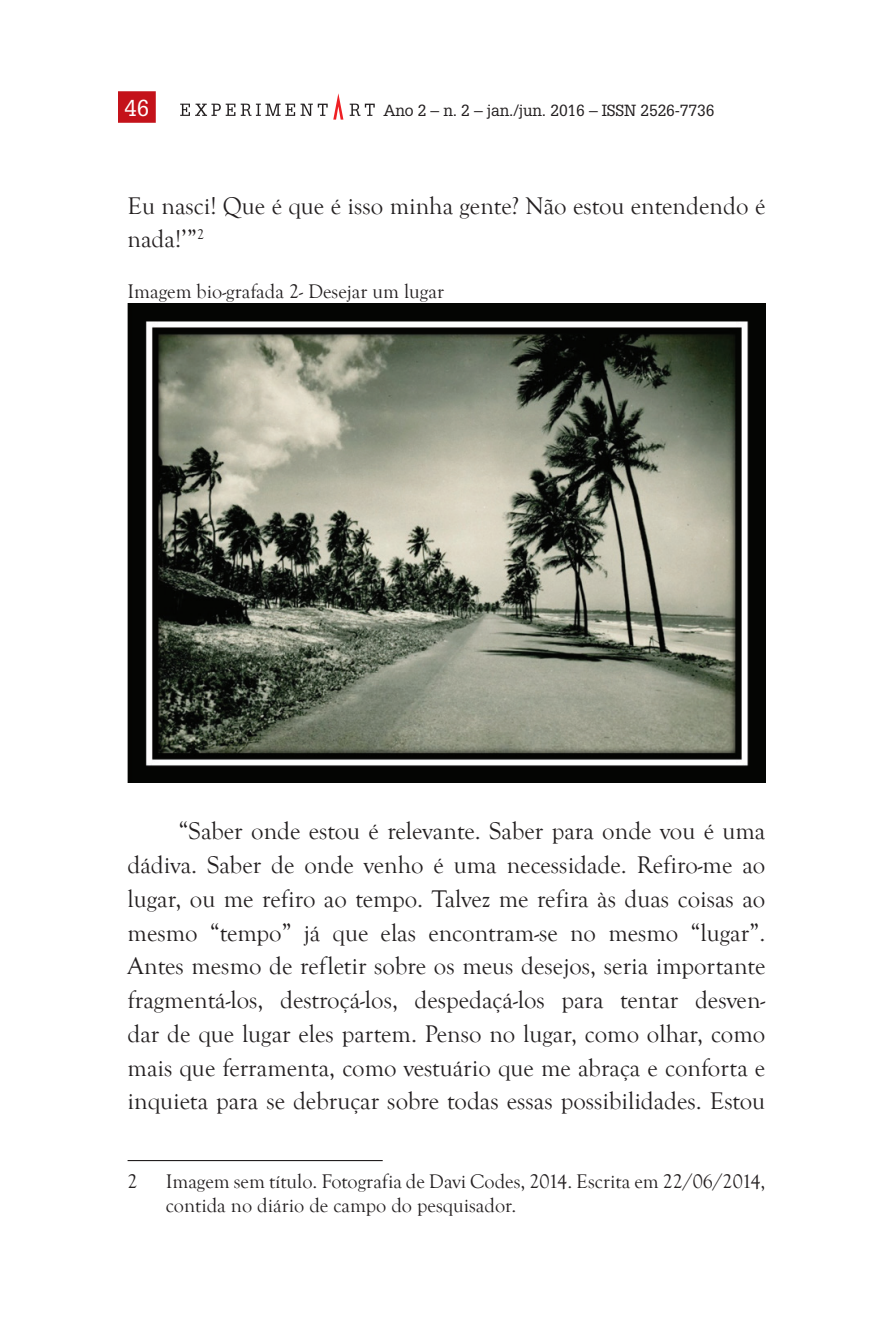
<style>
.page{position:relative;width:893px;height:1340px;background:#fff}
.page>*{position:absolute;margin:0;border:0;box-sizing:border-box;transform-origin:0 0}
.t1{font:24.75px/33.8px "Goudy Old Style T";color:#231f20}
.t2{font:22.5px "Glypha LT Std";color:#fff}
.t3{font:20.25px/24.3px "Goudy Old Style T";color:#231f20}
.t4{font:15.75px "Glypha LT Std";letter-spacing:-.01em;color:#231f20}
</style>
<div class="page">
<div style="left:118px;top:91px;width:38px;height:32px;background:#c4121a"></div>
<svg style="left:180px;top:93px;width:195px;height:27px"></svg>
<img style="left:128px;top:303px;width:637px;height:480px">
<hr style="left:128px;top:1159px;width:255px;height:2px;background:#231f20">
<p class="t2" style="left:124px;top:95px;width:27px">46</p>
<p class="t4" style="left:383px;top:101px;width:333px">Ano 2 – n. 2 – jan./jun. 2016 – ISSN 2526-7736</p>
<p class="t1" style="left:128px;top:189px;width:639px">Eu nasci! Que é que é isso minha gente? Não estou entendendo é nada!’”<sup>2</sup></p>
<p class="t3" style="left:128px;top:279px;width:318px">Imagem bio-grafada 2- Desejar um lugar</p>
<p class="t1" style="left:128px;top:814px;width:639px;text-align:justify;text-indent:51px">“Saber onde estou é relevante. Saber para onde vou é uma dádiva. Saber de onde venho é uma necessidade. Refiro-me ao lugar, ou me refiro ao tempo. Talvez me refira às duas coisas ao mesmo “tempo” já que elas encontram-se no mesmo “lugar”.<br>Antes mesmo de refletir sobre os meus desejos, seria importante fragmentá-los, destroçá-los, despedaçá-los para tentar desven&shy;dar de que lugar eles partem. Penso no lugar, como olhar, como mais que ferramenta, como vestuário que me abraça e conforta e inquieta para se debruçar sobre todas essas possibilidades. Estou</p>
<p class="t3" style="left:128px;top:1169px;width:12px">2</p>
<p class="t3" style="left:166px;top:1169px;width:601px">Imagem sem título. Fotografia de Davi Codes, 2014. Escrita em 22/06/2014, contida no diário de campo do pesquisador.</p>
</div>
